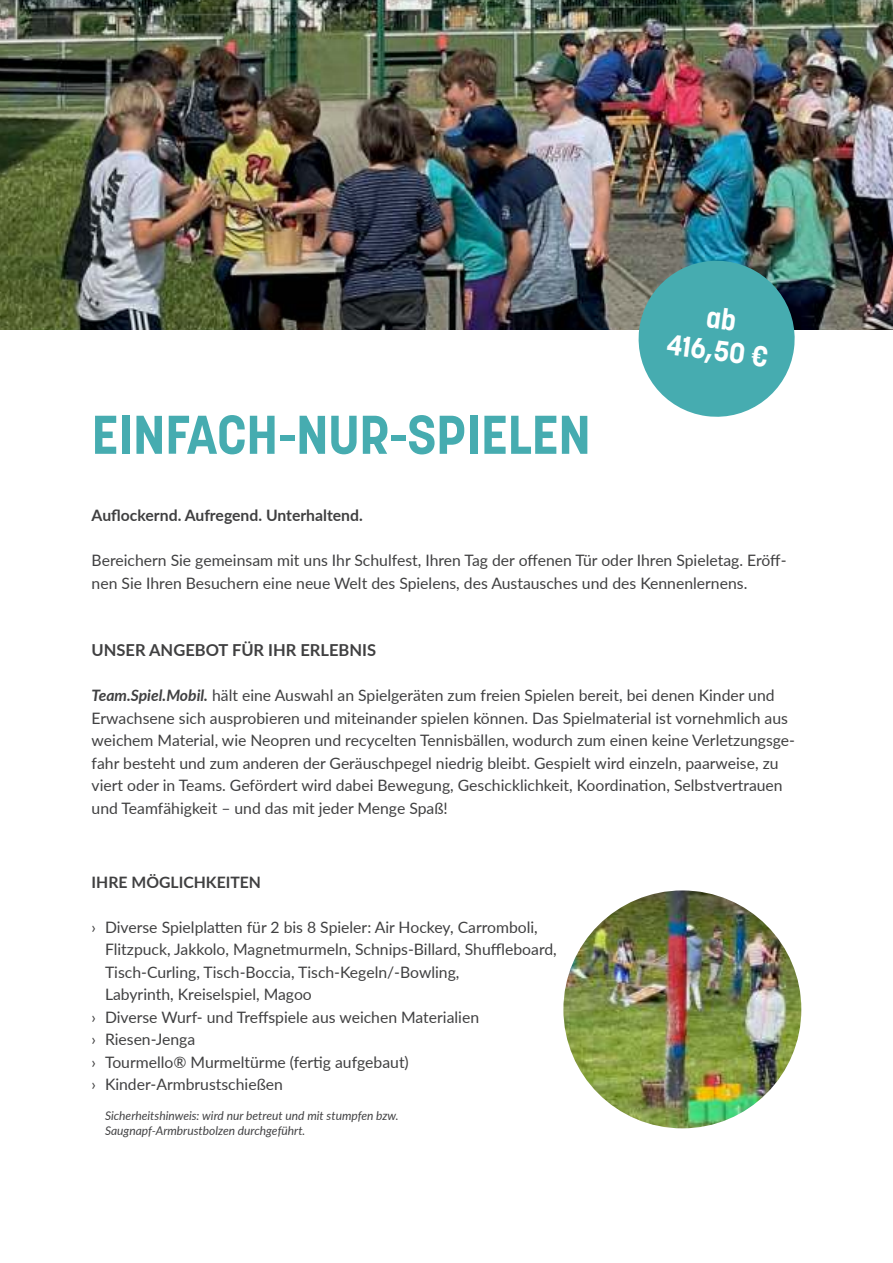
<style>
.page{position:relative;width:893px;height:1263px;background:#fff}
.page>*{position:absolute;margin:0;border:0;box-sizing:border-box;transform-origin:0 0}
.t1{font:700 54px "Korolev";color:#46acb0}
.t2{font:700 28.5px/31.5px "Korolev";color:#fff;text-align:center}
.t3{font:16.5px "font 000000002 bb 702 ca";color:#404041}
.t4{font:15.75px "font 000000002 bb 702 ca";color:#404041}
.t5{font:15.75px/22.5px "Lato";color:#404041}
.t6{font:700 15.75px "Lato";color:#404041}
.t7{font:italic 12px/15px "Lato";color:#424244}
.s1{font-family:"Lato"}
.s2{font-weight:700;font-style:italic}
</style>
<div class="page">
<img style="left:563px;top:890px;width:238px;height:238px;border-radius:119px">
<img style="left:0;top:0;width:892px;height:330px">
<svg style="left:634px;top:256px;width:165px;height:161px;background:#60adaf"></svg>
<h1 class="t1" style="left:92px;top:411px;width:501px">EINFACH-NUR-SPIELEN</h1>
<h2 class="t2" style="left:672px;top:299px;width:103px;rotate:7deg">ab<br>416,50 €</h2>
<p class="t4" style="left:92px;top:506px;width:273px">Auflockernd. Aufregend. Unterhaltend.</p>
<p class="t4" style="left:92px;top:551px;width:696px">Bereichern Sie gemeinsam mit uns Ihr Schulfest, Ihren Tag der offenen Tür oder Ihren Spieletag. Eröff<span class="s1">-</span></p>
<p class="t5" style="left:92px;top:571px;width:657px">nen Sie Ihren Besuchern eine neue Welt des Spielens, des Austausches und des Kennenlernens.</p>
<p class="t3" style="left:92px;top:640px;width:286px">UNSER ANGEBOT FÜR IHR ERLEBNIS</p>
<p class="t5" style="left:92px;top:684px;width:698px"><span class="s2">Team.Spiel.Mobil.</span> hält eine Auswahl an Spielgeräten zum freien Spielen bereit, bei denen Kinder und<br>Erwachsene sich ausprobieren und miteinander spielen können. Das Spielmaterial ist vornehmlich aus</p>
<p class="t4" style="left:92px;top:731px;width:705px">weichem Material, wie Neopren und recycelten Tennisbällen, wodurch zum einen keine Verletzungsge<span class="s1">-</span></p>
<p class="t5" style="left:92px;top:751px;width:688px">fahr besteht und zum anderen der Geräuschpegel niedrig bleibt. Gespielt wird einzeln, paarweise, zu</p>
<p class="t4" style="left:92px;top:776px;width:693px">viert oder in Teams. Gefördert wird dabei Bewegung, Geschicklichkeit, Koordination, Selbstvertrauen</p>
<p class="t5" style="left:92px;top:796px;width:358px">und Teamfähigkeit – und das mit jeder Menge Spaß!</p>
<p class="t6" style="left:92px;top:872px;width:171px">IHRE MÖGLICHKEITEN</p>
<p class="t4" style="left:92px;top:917px;width:448px">› Diverse Spielplatten für 2 bis 8 Spieler: Air Hockey, Carromboli,</p>
<p class="t4" style="left:105px;top:940px;width:453px">Flitzpuck, Jakkolo, Magnetmurmeln, Schnips-Billard, Shuffleboard,</p>
<p class="t4" style="left:105px;top:962px;width:356px">Tisch-Curling, Tisch-Boccia, Tisch-Kegeln/-Bowling,</p>
<p class="t4" style="left:105px;top:985px;width:208px">Labyrinth, Kreiselspiel, Magoo</p>
<p class="t4" style="left:92px;top:1007px;width:389px">› Diverse Wurf- und Treffspiele aus weichen Materialien</p>
<p class="t5" style="left:92px;top:1028px;width:105px">› Riesen-Jenga</p>
<p class="t4" style="left:92px;top:1052px;width:319px">› Tourmello® Murmeltürme (fertig aufgebaut)</p>
<p class="t5" style="left:92px;top:1073px;width:193px">› Kinder-Armbrustschießen</p>
<p class="t7" style="left:105px;top:1108px;width:295px">Sicherheitshinweis: wird nur betreut und mit stumpfen bzw.<br>Saugnapf-Armbrustbolzen durchgeführt.</p>
</div>
